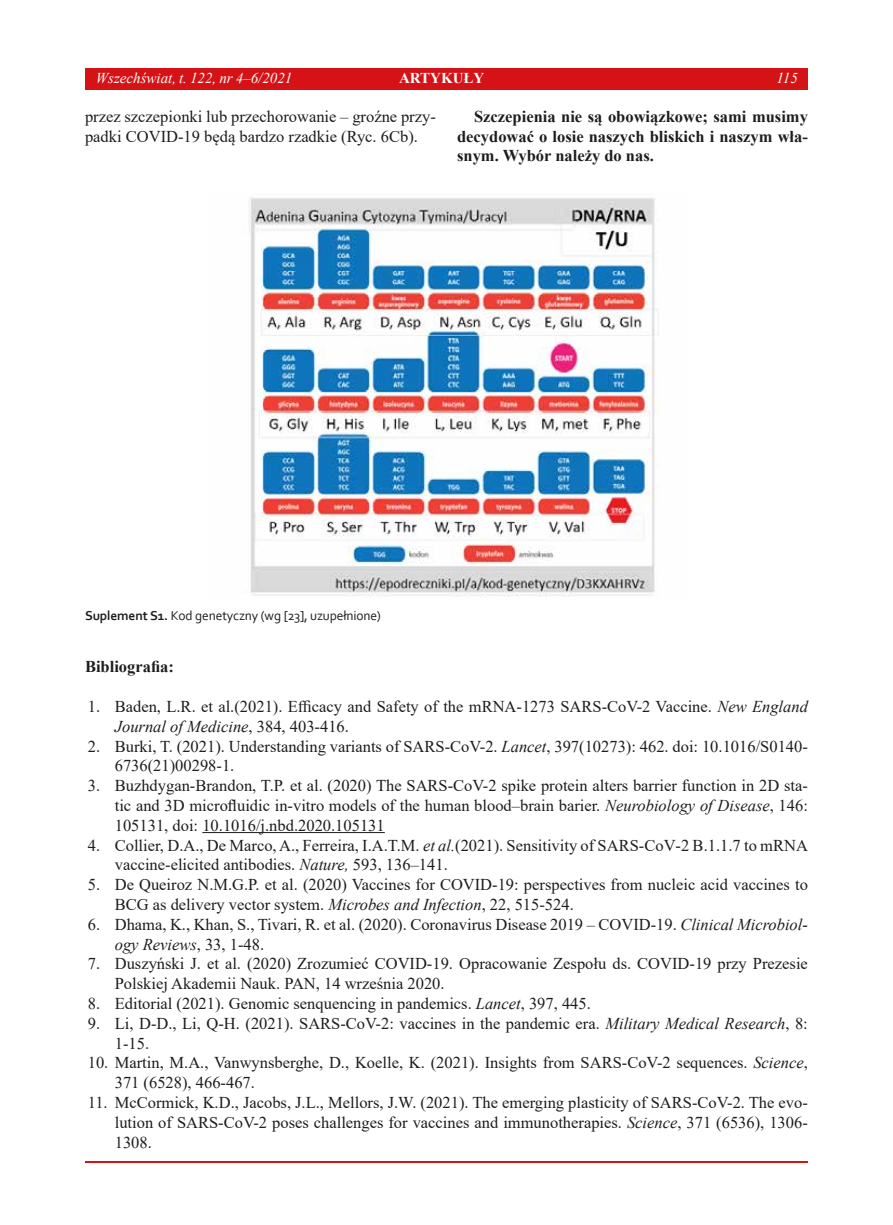
<style>
.page{position:relative;width:893px;height:1225px;background:#fff}
.page>*{position:absolute;margin:0;border:0;box-sizing:border-box;transform-origin:0 0}
.t1{font:16.5px/19.8px "Times New Roman";color:#1d1d1b}
.t2{font:700 16.5px/19.8px "Times New Roman";color:#1d1d1b;text-align:justify}
.t3{font:italic 15px "Times New Roman";color:#fff}
.t4{font:700 15px "Times New Roman";color:#fff}
.t5{font:13.5px "Corbel";letter-spacing:-.01em;color:#1d1d1b}
.s1{font-style:normal}
.s2{font-weight:700}
.s3{font-style:italic}
</style>
<div class="page">
<hr style="left:85px;top:1161px;width:723px;height:1px;background:#d51317">
<img style="left:249px;top:197px;width:410px;height:401px">
<hr style="left:202px;top:832px;width:183px;height:1px;background:#1d1d1b">
<div style="left:85px;top:68px;width:723px;height:21px;background:#d51317"></div>
<p class="t3" style="left:96px;top:68px;width:198px">Wszechświat, t. 122, nr 4<span class="s1">–</span>6/2021</p>
<p class="t4" style="left:399px;top:67px;width:87px">ARTYKUŁY</p>
<p class="t3" style="left:776px;top:68px;width:23px">115</p>
<p class="t1" style="left:85px;top:106px;width:352px">przez szczepionki lub przechorowanie – groźne przy&shy;padki COVID-19 będą bardzo rzadkie (Ryc. 6Cb).</p>
<p class="t2" style="left:457px;top:106px;width:352px;text-indent:17px">Szczepienia nie są obowiązkowe; sami musimy decydować o losie naszych bliskich i naszym wła&shy;snym. Wybór należy do nas.</p>
<p class="t5" style="left:85px;top:607px;width:297px"><span class="s2">Suplement S1.</span> Kod genetyczny (wg [23], uzupełnione)</p>
<p class="t2" style="left:85px;top:656px;width:90px">Bibliografia:</p>
<p class="t1" style="left:115px;top:696px;width:695px;text-indent:-27px">1. Baden, L.R. et al.(2021). Efficacy and Safety of the mRNA-1273 SARS-CoV-2 Vaccine. <span class="s3">New England<br>Journal of Medicine</span>, 384, 403-416.</p>
<p class="t1" style="left:115px;top:735px;width:695px;text-indent:-27px">2. Burki, T. (2021). Understanding variants of SARS-CoV-2. <span class="s3">Lancet</span>, 397(10273): 462. doi: 10.1016/S0140-<br>6736(21)00298-1.</p>
<p class="t1" style="left:115px;top:775px;width:695px;text-align:justify;text-indent:-27px">3. Buzhdygan-Brandon, T.P. et al. (2020) The SARS-CoV-2 spike protein alters barrier function in 2D sta&shy;tic and 3D microfluidic in-vitro models of the human blood–brain barier. <span class="s3">Neurobiology of Disease</span>, 146:<br>105131, doi: 10.1016/j.nbd.2020.105131</p>
<p class="t1" style="left:115px;top:834px;width:695px;text-indent:-27px">4. Collier, D.A., De Marco, A., Ferreira, I.A.T.M. <span class="s3">et al.</span>(2021). Sensitivity of SARS-CoV-2 B.1.1.7 to mRNA vaccine-elicited antibodies. <span class="s3">Nature,</span> 593, 136–141.</p>
<p class="t1" style="left:115px;top:874px;width:695px;text-indent:-27px">5. De Queiroz N.M.G.P. et al. (2020) Vaccines for COVID-19: perspectives from nucleic acid vaccines to<br>BCG as delivery vector system. <span class="s3">Microbes and Infection</span>, 22, 515-524.</p>
<p class="t1" style="left:115px;top:914px;width:695px;text-indent:-27px">6. Dhama, K., Khan, S., Tivari, R. et al. (2020). Coronavirus Disease 2019 – COVID-19. <span class="s3">Clinical Microbiol&shy;ogy Reviews</span>, 33, 1-48.</p>
<p class="t1" style="left:115px;top:953px;width:695px;text-indent:-27px">7. Duszyński J. et al. (2020) Zrozumieć COVID-19. Opracowanie Zespołu ds. COVID-19 przy Prezesie<br>Polskiej Akademii Nauk. PAN, 14 września 2020.</p>
<p class="t1" style="left:88px;top:993px;width:505px">8. Editorial (2021). Genomic senquencing in pandemics. <span class="s3">Lancet</span>, 397, 445.</p>
<p class="t1" style="left:115px;top:1013px;width:695px;text-indent:-27px">9. Li, D-D., Li, Q-H. (2021). SARS-CoV-2: vaccines in the pandemic era. <span class="s3">Military Medical Research</span>, 8:<br>1-15.</p>
<p class="t1" style="left:115px;top:1052px;width:695px;text-indent:-27px">10. Martin, M.A., Vanwynsberghe, D., Koelle, K. (2021). Insights from SARS-CoV-2 sequences. <span class="s3">Science</span>,<br>371 (6528), 466-467.</p>
<p class="t1" style="left:115px;top:1092px;width:695px;text-align:justify;text-indent:-27px">11. McCormick, K.D., Jacobs, J.L., Mellors, J.W. (2021). The emerging plasticity of SARS-CoV-2. The evo&shy;lution of SARS-CoV-2 poses challenges for vaccines and immunotherapies. <span class="s3">Science</span>, 371 (6536), 1306- 1308.</p>
</div>
